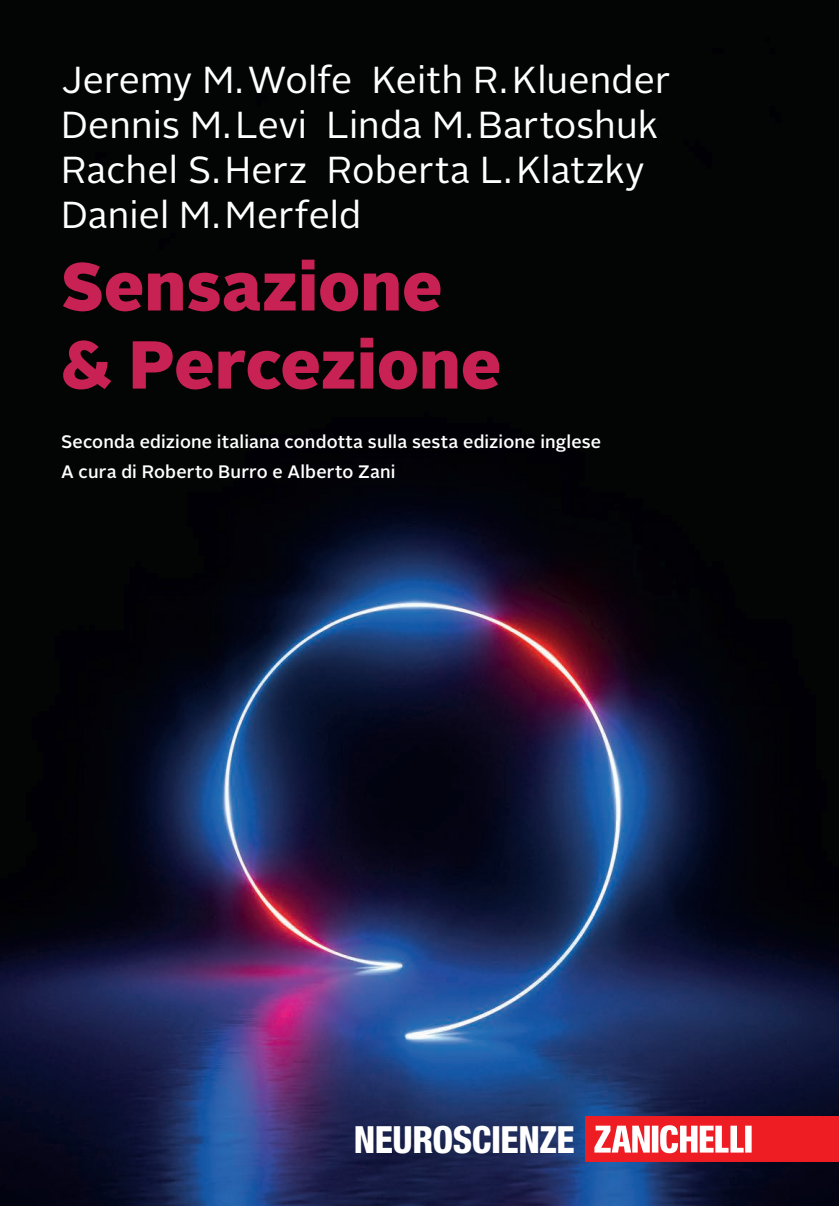
<style>
.page{position:relative;width:839px;height:1206px;background:#fff}
.page>*{position:absolute;margin:0;border:0;box-sizing:border-box;transform-origin:0 0}
.t1{font:900 67.5px/78px "Alright Sans";letter-spacing:.005em;color:#c72253}
.t2{font:37.5px/45px "Alright Sans";letter-spacing:.005em;color:#fff}
.t3{font:800 condensed 37.5px "Helvetica Neue LT Std";letter-spacing:-.015em;color:#fff}
.t4{font:500 18px/30px "Alright Sans";letter-spacing:.01em;color:#fff}
</style>
<div class="page">
<img style="left:0;top:0;width:839px;height:1205px">
<div style="left:585px;top:1116px;width:254px;height:45px;background:#ee1d23"></div>
<svg style="left:594px;top:1125px;width:158px;height:28px"></svg>
<p class="t2" style="left:61px;top:58px;width:611px">Jeremy M. Wolfe Keith R. Kluender<br>Dennis M. Levi Linda M. Bartoshuk<br>Rachel S. Herz Roberta L. Klatzky<br>Daniel M. Merfeld</p>
<h1 class="t1" style="left:61px;top:248px;width:442px">Sensazione &amp; Percezione</h1>
<p class="t4" style="left:61px;top:427px;width:542px">Seconda edizione italiana condotta sulla sesta edizione inglese<br>A cura di Roberto Burro e Alberto Zani</p>
<p class="t3" style="left:354px;top:1115px;width:222px">NEUROSCIENZE</p>
</div>
